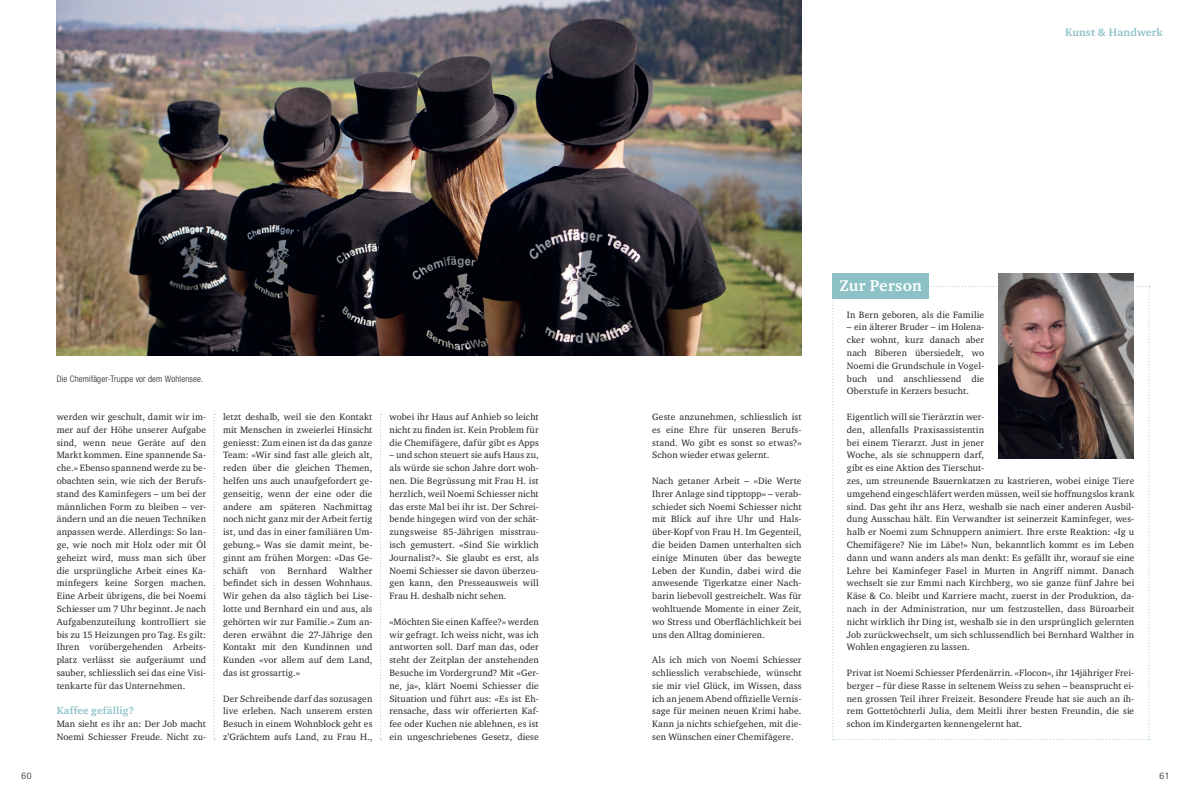
<style>
.page{position:relative;width:1191px;height:794px;background:#fff}
.page>*{position:absolute;margin:0;border:0;box-sizing:border-box;transform-origin:0 0}
.t1{font:700 16px "Charter ITC";letter-spacing:.015em;color:#fff}
.t2{font:700 11px "Charter ITC";letter-spacing:.015em;color:#8cc1c6}
.t3{font:700 10.5px "Charter ITC";letter-spacing:.025em;color:#8cc1c6}
.t4{font:9.4px/12.8px "Charter ITC";letter-spacing:.015em;color:#231f20;text-align:justify}
.t5{font:300 condensed 9px "Helvetica Neue";letter-spacing:.02em;color:#231f20}
.t6{font:300 condensed 9px "Helvetica Neue";letter-spacing:.02em;color:#231f20;scale:1.1 1}
</style>
<div class="page">
<svg style="left:832px;top:286px;width:317px;height:454px"></svg>
<div style="left:832px;top:273px;width:96px;height:26px;background:#8cc1c6"></div>
<img style="left:57px;top:0;width:744px;height:356px">
<img style="left:998px;top:273px;width:136px;height:185px">
<svg style="left:213px;top:414px;width:2px;height:326px"></svg>
<svg style="left:380px;top:414px;width:1px;height:326px"></svg>
<p class="t5" style="left:57px;top:373px;width:148px">Die Chemifäger-Truppe vor dem Wohlensee.</p>
<p class="t4" style="left:57px;top:410px;width:151px">werden wir geschult, damit wir im&shy;mer auf der Höhe unserer Aufgabe sind, wenn neue Geräte auf den Markt kommen. Eine spannende Sa&shy;che.» Ebenso spannend werde zu be&shy;obachten sein, wie sich der Berufs&shy;stand des Kaminfegers – um bei der männlichen Form zu bleiben – ver&shy;ändern und an die neuen Techniken anpassen werde. Allerdings: So lan&shy;ge, wie noch mit Holz oder mit Öl geheizt wird, muss man sich über die ursprüngliche Arbeit eines Ka&shy;minfegers keine Sorgen machen.<br>Eine Arbeit übrigens, die bei Noemi Schiesser um 7 Uhr beginnt. Je nach Aufgabenzuteilung kontrolliert sie bis zu 15 Heizungen pro Tag. Es gilt:<br>Ihren vorübergehenden Arbeits&shy;platz verlässt sie aufgeräumt und sauber, schliesslich sei das eine Visi&shy;tenkarte für das Unternehmen.</p>
<p class="t3" style="left:57px;top:704px;width:79px">Kaffee gefällig?</p>
<p class="t4" style="left:57px;top:717px;width:151px">Man sieht es ihr an: Der Job macht<br>Noemi Schiesser Freude. Nicht zu-</p>
<p class="t4" style="left:223px;top:410px;width:151px">letzt deshalb, weil sie den Kontakt mit Menschen in zweierlei Hinsicht geniesst: Zum einen ist da das ganze Team: «Wir sind fast alle gleich alt, reden über die gleichen Themen, helfen uns auch unaufgefordert ge&shy;genseitig, wenn der eine oder die andere am späteren Nachmittag noch nicht ganz mit der Arbeit fertig ist, und das in einer familiären Um&shy;gebung.» Was sie damit meint, be&shy;ginnt am frühen Morgen: «Das Ge&shy;schäft</p>
<p class="t4" style="left:223px;top:564px;width:151px;text-indent:116px">Walther befindet sich in dessen Wohnhaus.<br>Wir gehen da also täglich bei Lise&shy;lotte und Bernhard ein und aus, als gehörten wir zur Familie.» Zum an&shy;deren erwähnt die 27-Jährige den Kontakt mit den Kundinnen und Kunden «vor allem auf dem Land, das ist grossartig.»</p>
<p class="t4" style="left:223px;top:692px;width:151px">Der Schreibende darf das sozusagen live erleben. Nach unserem ersten Besuch in einem Wohnblock geht es z’Grächtem aufs Land, zu Frau H.,</p>
<p class="t4" style="left:260px;top:564px;width:17px">von</p>
<p class="t4" style="left:288px;top:564px;width:41px">Bernhard</p>
<p class="t4" style="left:389px;top:410px;width:151px">wobei ihr Haus auf Anhieb so leicht nicht zu finden ist. Kein Problem für die Chemifägere, dafür gibt es Apps</p>
<p class="t4" style="left:389px;top:448px;width:151px">– und schon steuert sie aufs Haus zu, als würde sie schon Jahre dort woh&shy;nen. Die Begrüssung mit Frau H. ist herzlich, weil Noemi Schiesser nicht das erste Mal bei ihr ist. Der Schrei&shy;bende hingegen wird von der schät&shy;zungsweise 85-Jährigen misstrau&shy;isch gemustert. «Sind Sie wirklich Journalist?». Sie glaubt es erst, als Noemi Schiesser sie davon überzeu&shy;gen kann, den Presseausweis will Frau H. deshalb nicht sehen.</p>
<p class="t4" style="left:389px;top:615px;width:151px">«Möchten Sie einen Kaffee?» werden wir gefragt. Ich weiss nicht, was ich antworten soll. Darf man das, oder steht der Zeitplan der anstehenden Besuche im Vordergrund? Mit «Ger&shy;ne, ja», klärt Noemi Schiesser die Situation und führt aus: «Es ist Eh&shy;rensache, dass wir offerierten Kaf&shy;fee oder Kuchen nie ablehnen, es ist ein ungeschriebenes Gesetz, diese</p>
<p class="t2" style="left:1065px;top:25px;width:99px">Kunst &amp; Handwerk</p>
<p class="t4" style="left:652px;top:410px;width:151px">Geste anzunehmen, schliesslich ist es eine Ehre für unseren Berufs&shy;stand. Wo gibt es sonst so etwas?» Schon wieder etwas gelernt.</p>
<p class="t4" style="left:652px;top:474px;width:151px">Nach getaner Arbeit – «Die Werte Ihrer Anlage sind tipptopp» – verab&shy;schiedet sich Noemi Schiesser nicht mit Blick auf ihre Uhr und Hals&shy;über-Kopf von Frau H. Im Gegenteil, die beiden Damen unterhalten sich einige Minuten über das bewegte Leben der Kundin, dabei wird die anwesende Tigerkatze einer Nach&shy;barin liebevoll gestreichelt. Was für wohltuende Momente in einer Zeit, wo Stress und Oberflächlichkeit bei uns den Alltag dominieren.</p>
<p class="t4" style="left:652px;top:653px;width:151px">Als ich mich von Noemi Schiesser schliesslich verabschiede, wünscht sie mir viel Glück, im Wissen, dass ich an jenem Abend offizielle Vernis&shy;sage für meinen neuen Krimi habe.<br>Kann ja nichts schiefgehen, mit die&shy;sen Wünschen einer Chemifägere.</p>
<h1 class="t1" style="left:839px;top:276px;width:84px">Zur Person</h1>
<p class="t4" style="left:847px;top:308px;width:139px">In Bern geboren, als die Familie</p>
<p class="t4" style="left:847px;top:320px;width:139px">– ein älterer Bruder – im Holena&shy;cker wohnt, kurz danach aber nach Biberen übersiedelt, wo Noemi die Grundschule in Vogel&shy;buch und anschliessend die Oberstufe in Kerzers besucht.</p>
<p class="t4" style="left:847px;top:410px;width:289px;text-align:left">Eigentlich will sie Tierärztin wer-<br>den, allenfalls Praxisassistentin<br>bei einem Tierarzt. Just in jener<br>Woche, als sie schnuppern darf,<br>gibt es eine Aktion des Tierschut-<br>zes, um streunende Bauernkatzen zu kastrieren, wobei einige Tiere umgehend eingeschläfert werden müssen, weil sie hoffnungslos krank sind. Das geht ihr ans Herz, weshalb sie nach einer anderen Ausbil&shy;dung Ausschau hält. Ein Verwandter ist seinerzeit Kaminfeger, wes&shy;halb er Noemi zum Schnuppern animiert. Ihre erste Reaktion: «Ig u Chemifägere? Nie im Läbe!» Nun, bekanntlich kommt es im Leben dann und wann anders als man denkt: Es gefällt ihr, worauf sie eine Lehre bei Kaminfeger Fasel in Murten in Angriff nimmt. Danach wechselt sie zur Emmi nach Kirchberg, wo sie ganze fünf Jahre bei Käse &amp; Co. bleibt und Karriere macht, zuerst in der Produktion, da&shy;nach in der Administration, nur um festzustellen, dass Büroarbeit nicht wirklich ihr Ding ist, weshalb sie in den ursprünglich gelernten Job zurückwechselt, um sich schlussendlich bei Bernhard Walther in Wohlen engagieren zu lassen.</p>
<p class="t4" style="left:847px;top:666px;width:289px">Privat ist Noemi Schiesser Pferdenärrin. «Flocon», ihr 14jähriger Frei&shy;berger – für diese Rasse in seltenem Weiss zu sehen – beansprucht ei&shy;nen grossen Teil ihrer Freizeit. Besondere Freude hat sie auch an ih&shy;rem Gottetöchterli Julia, dem Meitli ihrer besten Freundin, die sie schon im Kindergarten kennengelernt hat.</p>
<p class="t6" style="left:21px;top:770px;width:11px">60</p>
<p class="t6" style="left:1159px;top:770px;width:11px">61</p>
</div>
